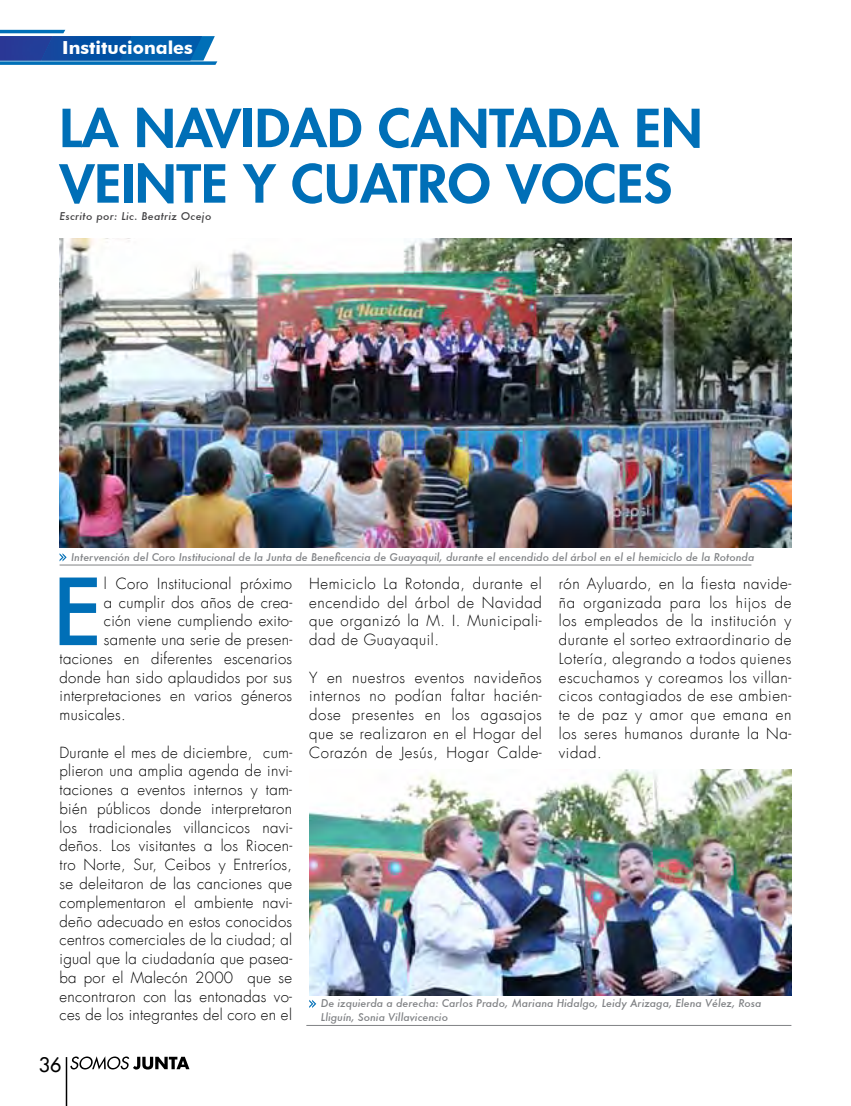
<style>
.page{position:relative;width:851px;height:1106px;background:#fff}
.page>*{position:absolute;margin:0;border:0;box-sizing:border-box;transform-origin:0 0}
.t1{font:500 89.55px "Futura";color:#006fb7}
.t2{font:800 51px/55.5px "Futura LT";color:#006fb7;scale:1.07 1}
.t3{font:19.5px "Futura LT";color:#000}
.t4{font:700 18px "Futura BT";color:#fff}
.t5{font:300 15px/18.8px "Futura";letter-spacing:.02em;color:#000;text-align:justify}
.t6{font:italic 500 10.5px/13.5px "Futura";color:#808285}
.t7{font:italic 500 10.5px "Futura";letter-spacing:.03em;color:#414042}
</style>
<div class="page">
<svg style="left:0;top:30px;width:217px;height:35px"></svg>
<hr style="left:66px;top:1057px;width:1px;height:49px;background:#000">
<svg style="left:70px;top:1056px;width:119px;height:13px"></svg>
<img style="left:60px;top:238px;width:731px;height:309px">
<img style="left:309px;top:769px;width:482px;height:226px">
<svg style="left:60px;top:553px;width:7px;height:8px"></svg>
<svg style="left:309px;top:1000px;width:7px;height:8px"></svg>
<hr style="left:60px;top:564px;width:691px;height:1px;background:#808285">
<hr style="left:306px;top:1025px;width:485px;height:1px;background:#808285">
<p class="t4" style="left:62px;top:37px;width:132px">Institucionales</p>
<h2 class="t2" style="left:60px;top:100px;width:602px">LA NAVIDAD CANTADA EN<br>VEINTE Y CUATRO VOCES</h2>
<p class="t7" style="left:60px;top:208px;width:153px">Escrito por: Lic. Beatriz Ocejo</p>
<p class="t6" style="left:71px;top:550px;width:684px">Intervención del Coro Institucional de la Junta de Beneficencia de Guayaquil, durante el encendido del árbol en el el hemiciclo de la Rotonda</p>
<h1 class="t1" style="left:51px;top:550px;width:52px">E</h1>
<p class="t5" style="left:104px;top:574px;width:190px">l Coro Institucional próximo</p>
<p class="t5" style="left:104px;top:593px;width:190px">a cumplir dos años de crea-</p>
<p class="t5" style="left:104px;top:611px;width:190px">ción viene cumpliendo exito-</p>
<p class="t5" style="left:104px;top:630px;width:190px">samente una serie de presen-</p>
<p class="t5" style="left:60px;top:649px;width:234px">taciones en diferentes escenarios</p>
<p class="t5" style="left:60px;top:668px;width:234px">donde han sido aplaudidos por sus</p>
<p class="t5" style="left:60px;top:686px;width:234px">interpretaciones en varios géneros</p>
<p class="t5" style="left:60px;top:705px;width:68px">musicales.</p>
<p class="t5" style="left:60px;top:743px;width:234px">Durante el mes de diciembre, cum&shy;plieron una amplia agenda de invi&shy;taciones a eventos internos y tam&shy;bién públicos donde interpretaron los tradicionales villancicos navi&shy;deños. Los visitantes a los Riocen&shy;tro Norte, Sur, Ceibos y Entreríos, se deleitaron de las canciones que complementaron el ambiente navi&shy;deño adecuado en estos conocidos centros comerciales de la ciudad; al igual que la ciudadanía que pasea&shy;ba por el Malecón 2000 que se encontraron con las entonadas vo&shy;ces de los integrantes del coro en el</p>
<h3 class="t3" style="left:39px;top:1052px;width:24px">36</h3>
<p class="t5" style="left:309px;top:574px;width:234px">Hemiciclo La Rotonda, durante el encendido del árbol de Navidad que organizó la M. I. Municipali&shy;dad de Guayaquil.</p>
<p class="t5" style="left:309px;top:668px;width:234px">Y en nuestros eventos navideños internos no podían faltar hacién&shy;dose presentes en los agasajos que se realizaron en el Hogar del Corazón de Jesús, Hogar Calde-</p>
<p class="t5" style="left:558px;top:574px;width:234px">rón Ayluardo, en la fiesta navide&shy;ña organizada para los hijos de los empleados de la institución y durante el sorteo extraordinario de Lotería, alegrando a todos quienes escuchamos y coreamos los villan&shy;cicos contagiados de ese ambien&shy;te de paz y amor que emana en los seres humanos durante la Na&shy;vidad.</p>
<p class="t6" style="left:321px;top:996px;width:442px">De izquierda a derecha: Carlos Prado, Mariana Hidalgo, Leidy Arizaga, Elena Vélez, Rosa<br>Lliguín, Sonia Villavicencio</p>
</div>
